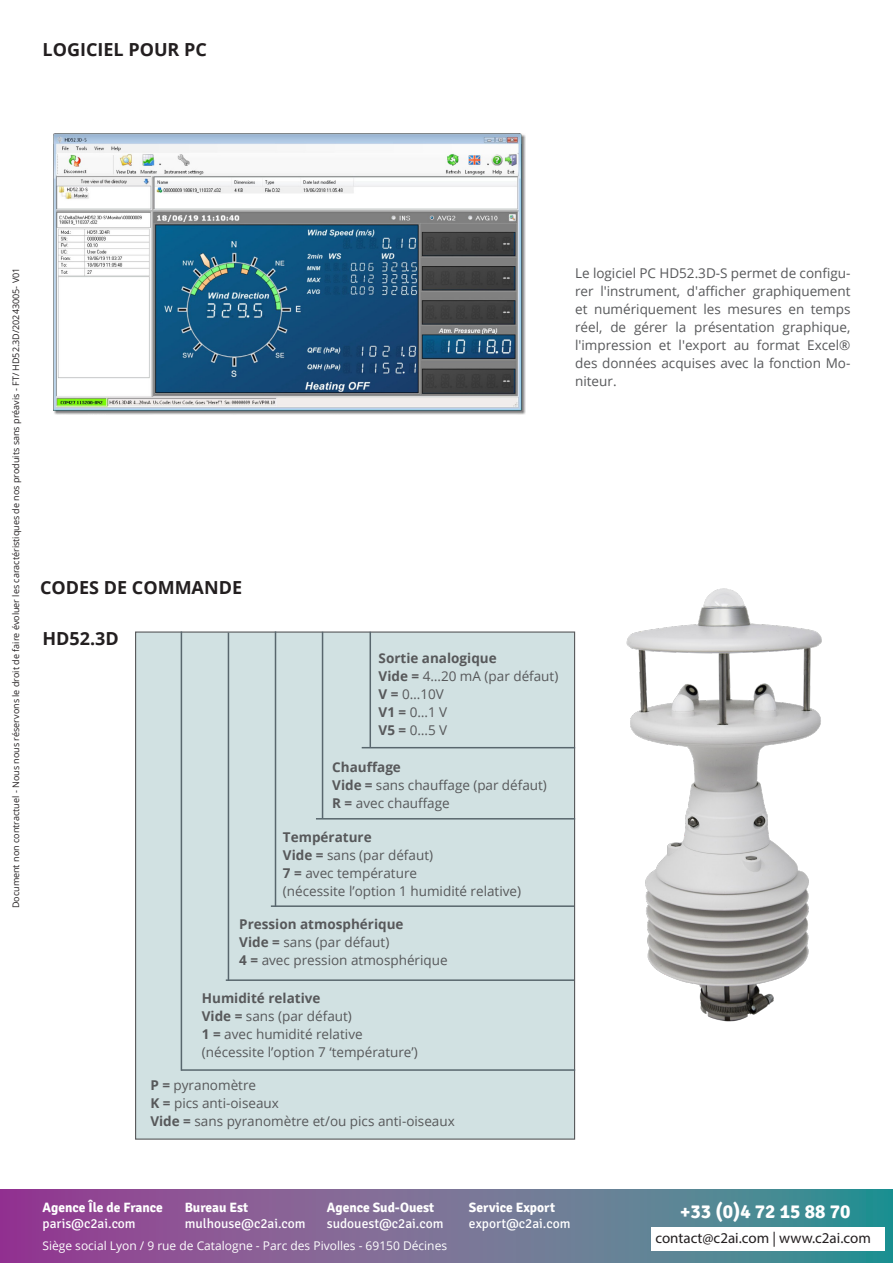
<style>
.page{position:relative;width:893px;height:1263px;background:#fff}
.page>*{position:absolute;margin:0;border:0;box-sizing:border-box;transform-origin:0 0}
.Texte_corps{font:700 19.5px "Signika";color:#fff}
.titre{font:700 18px "Open Sans";color:#231f20}
.t1{font:15px "Myriad Pro";color:#231f20}
.Texte_corps-2{font:13.5px/18px "Open Sans";color:#57585a}
.t2{font:13.5px "Signika";color:#fff}
.t3{font:700 13.5px "Signika";color:#fff}
.Texte_corps-3{font:700 13.5px "Open Sans";color:#57585a}
.Texte_corps-4{font:12px "Open Sans";color:#fff}
.Texte_corps-5{font:9px "Open Sans";color:#231f20}
.s1{font-weight:700}
</style>
<div class="page">
<svg style="left:0;top:1189px;width:893px;height:74px;background:#746b95"></svg>
<div style="left:651px;top:1227px;width:233px;height:24px;background:#fff"></div>
<div style="left:135px;top:631px;width:440px;height:509px;background:#d1e1e2;border:1px solid #57585a"></div>
<hr style="left:181px;top:631px;width:1px;height:440px;background:#58666d">
<hr style="left:228px;top:633px;width:1px;height:348px;background:#58666d">
<hr style="left:275px;top:631px;width:1px;height:276px;background:#58666d">
<hr style="left:181px;top:1069px;width:394px;height:2px;background:#58666d">
<hr style="left:226px;top:979px;width:348px;height:2px;background:#58666d">
<hr style="left:271px;top:905px;width:303px;height:2px;background:#58666d">
<hr style="left:316px;top:818px;width:259px;height:1px;background:#58666d">
<hr style="left:322px;top:632px;width:1px;height:186px;background:#58666d">
<hr style="left:362px;top:747px;width:213px;height:1px;background:#58666d">
<hr style="left:370px;top:632px;width:1px;height:115px;background:#58666d">
<img style="left:53px;top:134px;width:473px;height:281px">
<img style="left:626px;top:588px;width:196px;height:434px">
<p class="titre" style="left:43px;top:37px;width:166px">LOGICIEL POUR PC</p>
<p class="Texte_corps-5" style="left:10px;top:908px;width:642px;rotate:-90deg">Document non contractuel - Nous nous réservons le droit de faire évoluer les caractéristiques de nos produits sans préavis - FT/ HD52.3D/20243005- V01</p>
<p class="Texte_corps-2" style="left:575px;top:264px;width:277px;text-align:justify">Le logiciel PC HD52.3D-S permet de configu&shy;rer l'instrument, d'afficher graphiquement et numériquement les mesures en temps réel, de gérer la présentation graphique, l'impression et l'export au format Excel® des données acquises avec la fonction Mo&shy;niteur.</p>
<p class="titre" style="left:40px;top:574px;width:204px">CODES DE COMMANDE</p>
<p class="titre" style="left:43px;top:626px;width:78px">HD52.3D</p>
<p class="Texte_corps-3" style="left:379px;top:649px;width:120px">Sortie analogique</p>
<p class="Texte_corps-2" style="left:379px;top:667px;width:181px"><span class="s1">Vide =</span> 4…20 mA (par défaut)</p>
<p class="Texte_corps-2" style="left:379px;top:685px;width:67px"><span class="s1">V =</span> 0…10V</p>
<p class="Texte_corps-2" style="left:379px;top:703px;width:70px"><span class="s1">V1 =</span> 0…1 V</p>
<p class="Texte_corps-2" style="left:379px;top:721px;width:70px"><span class="s1">V5 =</span> 0…5 V</p>
<p class="Texte_corps-3" style="left:332px;top:758px;width:70px">Chauffage</p>
<p class="Texte_corps-2" style="left:332px;top:776px;width:216px"><span class="s1">Vide =</span> sans chauffage (par défaut)</p>
<p class="Texte_corps-2" style="left:332px;top:794px;width:119px"><span class="s1">R =</span> avec chauffage</p>
<p class="Texte_corps-2" style="left:283px;top:828px;width:240px"><span class="s1">Température<br>Vide =</span> sans (par défaut)<br><span class="s1">7 =</span> avec température<br>(nécessite l’option 1 humidité relative)</p>
<p class="Texte_corps-2" style="left:239px;top:914px;width:210px"><span class="s1">Pression atmosphérique<br>Vide =</span> sans (par défaut)<br><span class="s1">4 =</span> avec pression atmosphérique</p>
<p class="Texte_corps-2" style="left:202px;top:989px;width:162px"><span class="s1">Humidité relative<br>Vide =</span> sans (par défaut)<br><span class="s1">1 =</span> avec humidité relative</p>
<p class="Texte_corps-2" style="left:202px;top:1043px;width:217px">(nécessite l’option 7 ‘température’)</p>
<p class="Texte_corps-2" style="left:150px;top:1076px;width:306px"><span class="s1">P =</span> pyranomètre<br><span class="s1">K =</span> pics anti-oiseaux<br><span class="s1">Vide =</span> sans pyranomètre et/ou pics anti-oiseaux</p>
<p class="t3" style="left:43px;top:1199px;width:122px">Agence Île de France</p>
<p class="t2" style="left:43px;top:1216px;width:95px">paris@c2ai.com</p>
<p class="t3" style="left:185px;top:1199px;width:65px">Bureau Est</p>
<p class="t2" style="left:185px;top:1216px;width:122px">mulhouse@c2ai.com</p>
<p class="t3" style="left:327px;top:1199px;width:109px">Agence Sud-Ouest</p>
<p class="t2" style="left:327px;top:1216px;width:118px">sudouest@c2ai.com</p>
<p class="t3" style="left:469px;top:1199px;width:88px">Service Export</p>
<p class="t2" style="left:469px;top:1216px;width:103px">export@c2ai.com</p>
<p class="Texte_corps-4" style="left:43px;top:1238px;width:406px">Siège social Lyon / 9 rue de Catalogne - Parc des Pivolles - 69150 Décines</p>
<p class="Texte_corps" style="left:680px;top:1200px;width:172px">+33 (0)4 72 15 88 70</p>
<p class="t1" style="left:655px;top:1228px;width:217px">contact@c2ai.com | www.c2ai.com</p>
</div>
